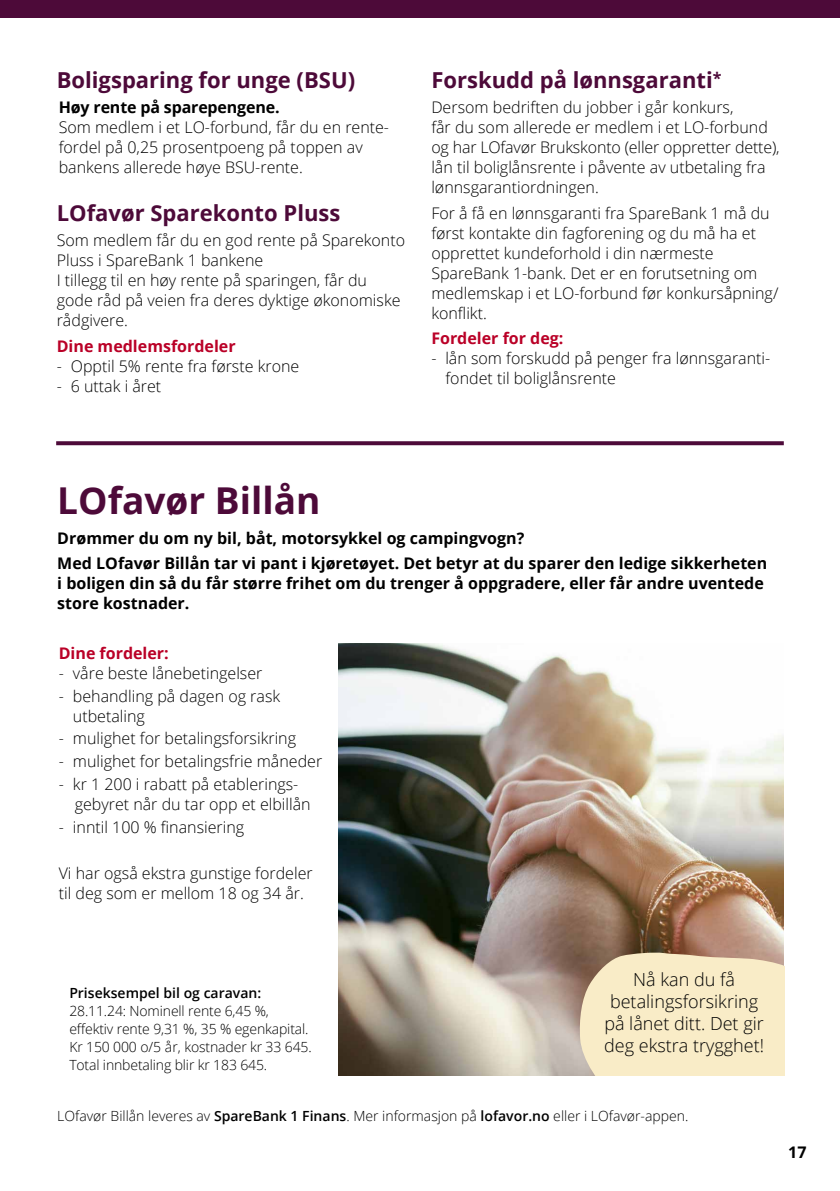
<style>
.page{position:relative;width:840px;height:1191px;background:#fff}
.page>*{position:absolute;margin:0;border:0;box-sizing:border-box;transform-origin:0 0}
.t1{font:700 37px "Open Sans";color:#4d0a39}
.t2{font:700 22px "Open Sans";color:#4d0a39}
.t3{font:300 18px/22px "Open Sans";color:#000;text-align:center}
.t4{font:300 16px/20px "Open Sans";color:#000}
.t5{font:700 16px/25.6px "Open Sans";color:#000}
.t6{font:700 16px "Open Sans";color:#ba0027}
.t7{font:300 14px/18px "Open Sans";letter-spacing:-.01em;color:#000}
.t8{font:600 14px "Open Sans";color:#000}
.s1{font-weight:600}
</style>
<div class="page">
<div style="left:0;top:0;width:839px;height:17px;background:#4d0a39"></div>
<img style="left:338px;top:643px;width:445px;height:432px">
<svg style="left:578px;top:952px;width:205px;height:123px;background:#f1e2bf"></svg>
<svg style="left:56px;top:441px;width:727px;height:4px;background:#571844"></svg>
<h2 class="t2" style="left:57px;top:64px;width:300px">Boligsparing for unge (BSU)</h2>
<p class="t5" style="left:59px;top:94px;width:222px">Høy rente på sparepengene.</p>
<p class="t4" style="left:59px;top:117px;width:331px">Som medlem i et LO-forbund, får du en rente&shy;fordel på 0,25 prosentpoeng på toppen av bankens allerede høye BSU-rente.</p>
<h2 class="t2" style="left:57px;top:198px;width:285px">LOfavør Sparekonto Pluss</h2>
<p class="t4" style="left:57px;top:230px;width:350px">Som medlem får du en god rente på Sparekonto Pluss i SpareBank 1 bankene<br>I tillegg til en høy rente på sparingen, får du gode råd på veien fra deres dyktige økonomiske rådgivere.</p>
<p class="t6" style="left:57px;top:335px;width:180px">Dine medlemsfordeler</p>
<p class="t4" style="left:57px;top:356px;width:244px">- Opptil 5% rente fra første krone</p>
<p class="t4" style="left:57px;top:376px;width:106px">- 6 uttak i året</p>
<h2 class="t2" style="left:431px;top:64px;width:291px">Forskudd på lønnsgaranti<sup>*</sup></h2>
<p class="t4" style="left:431px;top:97px;width:349px">Dersom bedriften du jobber i går konkurs,<br>får du som allerede er medlem i et LO-forbund og har LOfavør Brukskonto (eller oppretter dette), lån til boliglånsrente i påvente av utbetaling fra lønnsgarantiordningen.</p>
<p class="t4" style="left:431px;top:202px;width:348px">For å få en lønnsgaranti fra SpareBank 1 må du først kontakte din fagforening og du må ha et opprettet kundeforhold i din nærmeste SpareBank 1-bank. Det er en forutsetning om medlemskap i et LO-forbund før konkursåpning/ konflikt.</p>
<p class="t6" style="left:431px;top:327px;width:133px">Fordeler for deg:</p>
<p class="t4" style="left:445px;top:348px;width:326px;text-indent:-14px">- lån som forskudd på penger fra lønnsgaranti&shy;fondet til boliglånsrente</p>
<h1 class="t1" style="left:57px;top:474px;width:264px">LOfavør Billån</h1>
<p class="t5" style="left:57px;top:525px;width:711px">Drømmer du om ny bil, båt, motorsykkel og campingvogn?<br>Med LOfavør Billån tar vi pant i kjøretøyet. Det betyr at du sparer den ledige sikkerheten</p>
<p class="t5" style="left:57px;top:573px;width:707px;line-height:20px">i boligen din så du får større frihet om du trenger å oppgradere, eller får andre uventede store kostnader.</p>
<p class="t6" style="left:59px;top:641px;width:111px">Dine fordeler:</p>
<p class="t4" style="left:59px;top:662px;width:205px">- våre beste lånebetingelser</p>
<p class="t4" style="left:73px;top:685px;width:209px;text-indent:-14px">- behandling på dagen og rask utbetaling</p>
<p class="t4" style="left:59px;top:728px;width:239px">- mulighet for betalingsforsikring</p>
<p class="t4" style="left:59px;top:751px;width:265px">- mulighet for betalingsfrie måneder</p>
<p class="t4" style="left:75px;top:774px;width:237px;text-indent:-16px">- kr 1 200 i rabatt på etablerings&shy;gebyret når du tar opp et elbillån</p>
<p class="t4" style="left:59px;top:816px;width:187px">- inntil 100 % finansiering</p>
<p class="t4" style="left:59px;top:862px;width:255px">Vi har også ekstra gunstige fordeler til deg som er mellom 18 og 34 år.</p>
<p class="t8" style="left:69px;top:983px;width:193px">Priseksempel bil og caravan:</p>
<p class="t7" style="left:69px;top:1001px;width:244px">28.11.24: Nominell rente 6,45 %, effektiv rente 9,31 %, 35 % egenkapital.<br>Kr 150 000 o/5 år, kostnader kr 33 645.<br>Total innbetaling blir kr 183 645.</p>
<p class="t3" style="left:603px;top:968px;width:161px">Nå kan du få betalingsforsikring på lånet ditt. Det gir deg ekstra trygghet!</p>
<p class="t7" style="left:57px;top:1106px;width:632px">LOfavør Billån leveres av <span class="s1">SpareBank 1 Finans</span>. Mer informasjon på <span class="s1">lofavor.no</span> eller i LOfavør-appen.</p>
<p class="t5" style="left:787px;top:1138px;width:20px">17</p>
</div>
